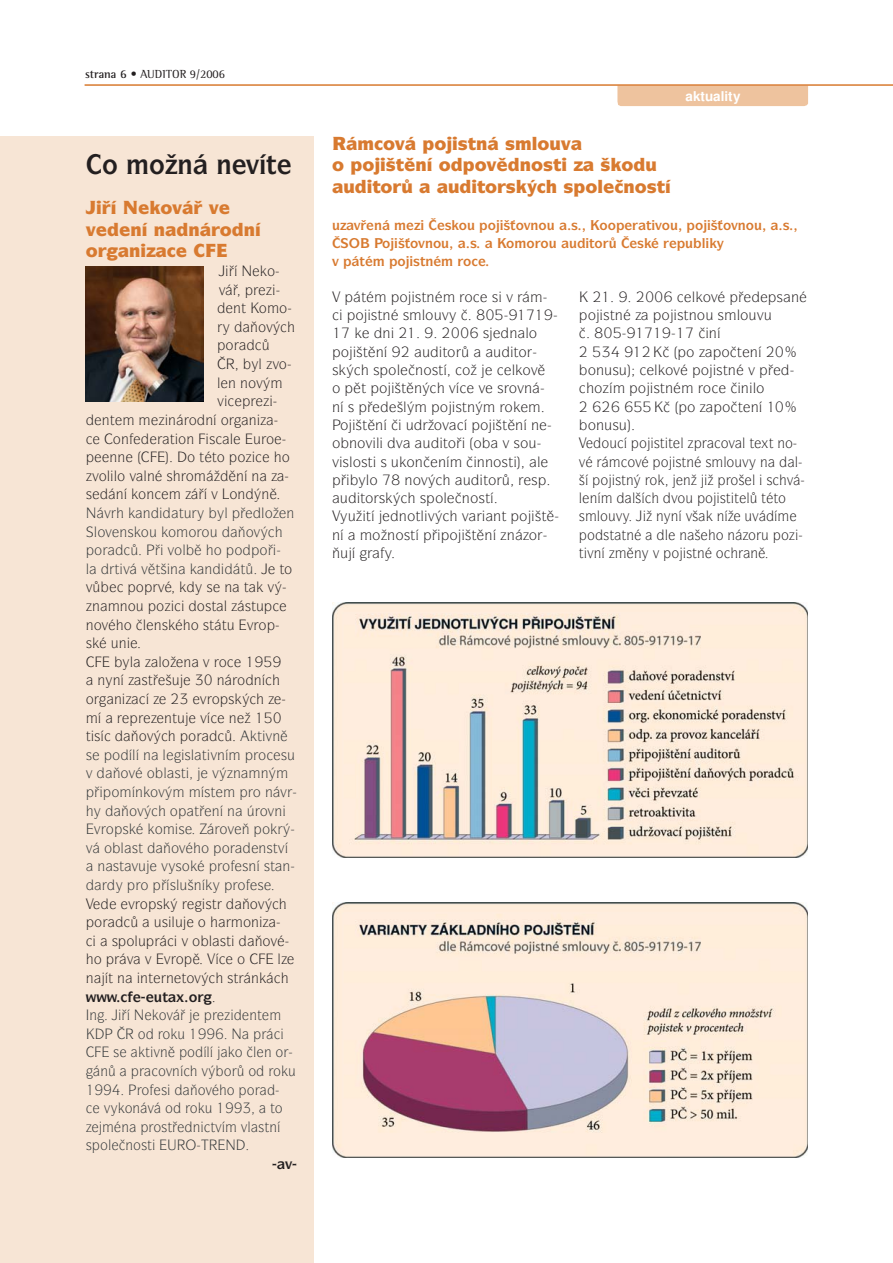
<style>
.page{position:relative;width:893px;height:1263px;background:#fff}
.page>*{position:absolute;margin:0;border:0;box-sizing:border-box;transform-origin:0 0}
.t1{font:700 27px "Itc Symbol CE";color:#231f20;scale:.96 1}
.t2{font:900 18px "Itc Symbol CE";color:#d87a30}
.t3{font:14.25px/18.3px "Itc Symbol CE";color:#231f20}
.t4{font:14.25px "Itc Symbol CE";color:#323638}
.t5{font:700 13.5px "Itc Symbol CE";color:#d87a30}
.t6{font:700 13.5px "Nimbus San LCE";color:#fff}
.t7{font:12px "Rotis Semiserif";color:#231f20}
.s1{font-weight:700}
</style>
<div class="page">
<div style="left:617px;top:86px;width:191px;height:20px;background:#eec39e"></div>
<div style="left:0;top:136px;width:314px;height:1127px;background:#f7e5d5"></div>
<img style="left:332px;top:602px;width:475px;height:255px">
<img style="left:332px;top:903px;width:475px;height:255px">
<hr style="left:85px;top:84px;width:808px;height:2px;background:#d87a30">
<img style="left:85px;top:267px;width:118px;height:134px">
<p class="t7" style="left:85px;top:66px;width:141px"><span class="s1">strana 6 •</span> AUDITOR 9/2006</p>
<h1 class="t1" style="left:102px;top:155px;width:184px">□ □■ ■❖▼</h1>
<p class="t2" style="left:86px;top:223px;width:81px">❖ ■ ■</p>
<p class="t2" style="left:189px;top:223px;width:68px">■ □■</p>
<p class="t3" style="left:233px;top:301px;width:56px">■▼ □ □</p>
<p class="t3" style="left:259px;top:356px;width:30px">● ❖□</p>
<p class="t3" style="left:217px;top:375px;width:47px">● ■ ■□❖ ❖</p>
<p class="t3" style="left:168px;top:412px;width:62px">■□■ □</p>
<p class="t3" style="left:249px;top:412px;width:9px">■</p>
<p class="t3" style="left:170px;top:431px;width:65px">▼□■ ▲ ●</p>
<p class="t3" style="left:187px;top:449px;width:60px">□ ▼ ▼□ □</p>
<p class="t3" style="left:92px;top:468px;width:103px">❖□● ●□ ❖ ●■ ▲ □</p>
<p class="t3" style="left:86px;top:487px;width:70px">▲ ■ □■</p>
<p class="t3" style="left:211px;top:487px;width:60px">❖ □■ ■</p>
<p class="t4" style="left:224px;top:508px;width:71px">● ●□ ■</p>
<p class="t4" style="left:94px;top:526px;width:125px">●□❖ ■▲ □◆ □ □ □◆</p>
<p class="t4" style="left:168px;top:545px;width:20px">❖□●</p>
<p class="t4" style="left:214px;top:545px;width:55px">□ □ □</p>
<p class="t4" style="left:86px;top:564px;width:94px">● ▼❖ ❖▼ ■</p>
<p class="t3" style="left:206px;top:580px;width:44px">▲ ■ ▼</p>
<p class="t3" style="left:92px;top:598px;width:74px">■ ■□◆ □</p>
<p class="t3" style="left:197px;top:598px;width:69px">□▲▼ ● ▲▼◆</p>
<p class="t3" style="left:86px;top:617px;width:84px">■□❖ □ ● ■▲</p>
<p class="t3" style="left:191px;top:617px;width:77px">□ ▲▼ ▼◆ ❖ □</p>
<p class="t3" style="left:86px;top:635px;width:42px">▲ ◆■</p>
<p class="t3" style="left:130px;top:654px;width:99px">● ●□ ■ ❖ □</p>
<p class="t3" style="left:172px;top:673px;width:92px">◆ ✓ ■□■</p>
<p class="t3" style="left:179px;top:691px;width:57px">✓ ❖□▲</p>
<p class="t3" style="left:164px;top:710px;width:44px">■▼◆ ❖</p>
<p class="t3" style="left:229px;top:710px;width:9px">■</p>
<p class="t4" style="left:257px;top:731px;width:25px">▼❖■</p>
<p class="t4" style="left:86px;top:750px;width:82px">▲ □ ● ■ ●</p>
<p class="t4" style="left:185px;top:750px;width:42px">▲● ▼❖■</p>
<p class="t4" style="left:258px;top:750px;width:38px">□ ▲◆</p>
<p class="t4" style="left:86px;top:768px;width:102px">❖ □❖ □ ● ▲▼</p>
<p class="t4" style="left:261px;top:768px;width:9px">■</p>
<p class="t4" style="left:111px;top:787px;width:55px">□ ■□❖</p>
<p class="t4" style="left:253px;top:787px;width:36px">□ ■ ❖</p>
<p class="t4" style="left:170px;top:805px;width:67px">□▼■ ■</p>
<p class="t4" style="left:260px;top:805px;width:24px">□❖■</p>
<p class="t4" style="left:94px;top:824px;width:36px">❖□▲</p>
<p class="t4" style="left:86px;top:843px;width:59px">❖ □●▲▼</p>
<p class="t4" style="left:171px;top:843px;width:60px">□❖ □ □</p>
<p class="t4" style="left:259px;top:843px;width:28px">■▲▼❖</p>
<p class="t4" style="left:97px;top:861px;width:94px">■ ▲▼ ❖◆ ❖ ▲□</p>
<p class="t4" style="left:222px;top:861px;width:70px">□ ▲■ ▲▼ ■</p>
<p class="t4" style="left:140px;top:880px;width:63px">□ ▲●◆ ■</p>
<p class="t3" style="left:128px;top:896px;width:36px">❖□▲</p>
<p class="t3" style="left:154px;top:914px;width:54px">◆▲ ●◆ □</p>
<p class="t3" style="left:112px;top:933px;width:36px">▲ □●◆</p>
<p class="t3" style="left:181px;top:933px;width:51px">❖ □●▲▼</p>
<p class="t3" style="left:94px;top:952px;width:92px">□ ❖ ❖ ❖ □</p>
<p class="t3" style="left:86px;top:970px;width:117px">■ ▼ ■ ■▼ ■ ▼□❖</p>
<p class="t3" style="left:227px;top:970px;width:33px">▲▼ ■</p>
<p class="t4" style="left:89px;top:1010px;width:9px">■</p>
<p class="t4" style="left:138px;top:1029px;width:49px">□ □ ◆</p>
<p class="t4" style="left:113px;top:1047px;width:56px">▲ ▼❖■</p>
<p class="t4" style="left:235px;top:1047px;width:50px">□ ● ■ □</p>
<p class="t4" style="left:100px;top:1066px;width:9px">■</p>
<p class="t4" style="left:158px;top:1066px;width:23px">□❖■</p>
<p class="t4" style="left:201px;top:1066px;width:96px">❖ □ □ □◆</p>
<p class="t4" style="left:112px;top:1084px;width:57px">✔ □ ▲</p>
<p class="t4" style="left:198px;top:1084px;width:59px">□❖ □ □</p>
<p class="t4" style="left:104px;top:1103px;width:110px">❖ □■❖ □ □◆</p>
<p class="t4" style="left:242px;top:1103px;width:42px">✓ ▼□</p>
<p class="t4" style="left:121px;top:1122px;width:52px">■ □▲▼</p>
<p class="t4" style="left:193px;top:1122px;width:31px">■ ▼❖</p>
<p class="t4" style="left:241px;top:1122px;width:38px">❖● ▲▼■</p>
<p class="t4" style="left:86px;top:1140px;width:68px">▲ □● ■□▲▼</p>
<p class="t6" style="left:685px;top:91px;width:56px">aktuality</p>
<p class="t2" style="left:434px;top:137px;width:138px">□ ▲▼■ ▲ ●□◆❖</p>
<p class="t2" style="left:332px;top:159px;width:120px">□ □ ▼■ □</p>
<p class="t2" style="left:520px;top:159px;width:43px">■□▲▼</p>
<p class="t2" style="left:343px;top:180px;width:51px">◆ ▼□</p>
<p class="t2" style="left:448px;top:180px;width:69px">◆ ▼□▲</p>
<p class="t2" style="left:563px;top:180px;width:103px">▲ □● ■□▲▼</p>
<p class="t5" style="left:332px;top:220px;width:51px">◆❖■</p>
<p class="t5" style="left:445px;top:220px;width:53px">▲ □◆ □</p>
<p class="t5" style="left:516px;top:220px;width:64px">□❖■□◆ ▲</p>
<p class="t5" style="left:646px;top:220px;width:33px">▼ ❖□◆</p>
<p class="t5" style="left:695px;top:220px;width:69px">□ □❖■□◆</p>
<p class="t5" style="left:382px;top:238px;width:69px">□ □❖■□◆</p>
<p class="t5" style="left:470px;top:238px;width:134px">▲ □ □□◆ ◆ ▼□</p>
<p class="t5" style="left:398px;top:257px;width:38px">□ ▲▼■</p>
<p class="t3" style="left:361px;top:289px;width:75px">▼ □ ▲▼■</p>
<p class="t3" style="left:464px;top:289px;width:50px">□ ▲ ❖</p>
<p class="t3" style="left:383px;top:308px;width:68px;text-indent:-27px">□ ▲▼■ ▲ ●□◆❖ ■</p>
<p class="t3" style="left:483px;top:326px;width:56px">▲ ■●□</p>
<p class="t3" style="left:341px;top:344px;width:45px">□ ▼■</p>
<p class="t3" style="left:422px;top:344px;width:35px">◆ ▼□</p>
<p class="t3" style="left:493px;top:344px;width:35px">◆ ▼□</p>
<p class="t3" style="left:373px;top:362px;width:72px">▲ □● ■□▲▼</p>
<p class="t3" style="left:512px;top:362px;width:28px">● □❖</p>
<p class="t3" style="left:332px;top:381px;width:92px">□ ▼ □ ▼■</p>
<p class="t3" style="left:449px;top:381px;width:85px">❖ ❖ ▲ □❖■</p>
<p class="t3" style="left:403px;top:399px;width:74px">● □ ▲▼■</p>
<p class="t3" style="left:340px;top:417px;width:45px">□ ▼■</p>
<p class="t3" style="left:406px;top:417px;width:45px">◆ □❖</p>
<p class="t3" style="left:480px;top:417px;width:61px">□ ▼■ ■</p>
<p class="t3" style="left:332px;top:436px;width:72px">□ ■□❖● ❖</p>
<p class="t3" style="left:422px;top:436px;width:61px">◆ ▼□ □</p>
<p class="t3" style="left:502px;top:436px;width:36px">❖ ▲□◆</p>
<p class="t3" style="left:332px;top:454px;width:116px">❖ ▲●□▲▼ ▲ ◆ □■ ■</p>
<p class="t3" style="left:477px;top:454px;width:38px">■■□▲▼</p>
<p class="t3" style="left:537px;top:454px;width:5px">●</p>
<p class="t3" style="left:405px;top:472px;width:25px">■□❖</p>
<p class="t3" style="left:463px;top:472px;width:35px">◆ ▼□</p>
<p class="t3" style="left:340px;top:491px;width:47px">◆ ▼□▲</p>
<p class="t3" style="left:420px;top:491px;width:72px">▲ □● ■□▲▼</p>
<p class="t3" style="left:399px;top:509px;width:37px">■□▼● ❖</p>
<p class="t3" style="left:462px;top:509px;width:86px">❖ ■▼ □▼</p>
<p class="t3" style="left:332px;top:527px;width:85px">■ □ ■□▲▼</p>
<p class="t3" style="left:449px;top:527px;width:89px">□▼■ ■□</p>
<p class="t3" style="left:692px;top:289px;width:28px">● □❖</p>
<p class="t3" style="left:588px;top:308px;width:37px">□ ▲▼■</p>
<p class="t3" style="left:662px;top:308px;width:112px;text-align:center">□ ▲▼■□◆ ▲ ●□◆❖◆ ■</p>
<p class="t3" style="left:686px;top:344px;width:73px">□ □▼■</p>
<p class="t3" style="left:588px;top:362px;width:41px">□■◆▲◆</p>
<p class="t3" style="left:654px;top:362px;width:28px">● □❖</p>
<p class="t3" style="left:701px;top:362px;width:56px">□ ▲▼■ ❖</p>
<p class="t3" style="left:638px;top:381px;width:37px">□ ▲▼■</p>
<p class="t3" style="left:703px;top:381px;width:63px">□ ■●□</p>
<p class="t3" style="left:687px;top:399px;width:73px">□ □▼■</p>
<p class="t3" style="left:588px;top:417px;width:41px">□■◆▲◆</p>
<p class="t3" style="left:639px;top:436px;width:46px">□▲▼▼ ●</p>
<p class="t3" style="left:721px;top:436px;width:74px">□❖ ● ▼ ▼ ■□</p>
<p class="t3" style="left:661px;top:454px;width:109px">□ ▲▼■ ▲ ●□◆❖ ■</p>
<p class="t3" style="left:795px;top:454px;width:5px">●</p>
<p class="t3" style="left:600px;top:472px;width:59px">□ ▲▼■ □</p>
<p class="t3" style="left:683px;top:472px;width:9px">■</p>
<p class="t3" style="left:730px;top:472px;width:64px">□● ▲❖</p>
<p class="t3" style="left:632px;top:491px;width:5px">●</p>
<p class="t3" style="left:671px;top:491px;width:116px">❖□◆ □ ▲▼▼ ● ▼ ▼□</p>
<p class="t3" style="left:579px;top:509px;width:45px">▲ ●□◆❖</p>
<p class="t3" style="left:656px;top:509px;width:38px">■ ■ ❖</p>
<p class="t3" style="left:717px;top:509px;width:44px">■ ◆❖</p>
<p class="t3" style="left:587px;top:527px;width:48px">□ ▲▼ ▼■</p>
<p class="t3" style="left:716px;top:527px;width:75px">□ ■ □◆ □</p>
<p class="t3" style="left:579px;top:545px;width:24px">▼❖■</p>
<p class="t3" style="left:634px;top:545px;width:91px">■ ❖ □ ▲▼■ □</p>
<p class="t3" style="left:750px;top:545px;width:9px">■</p>
</div>
